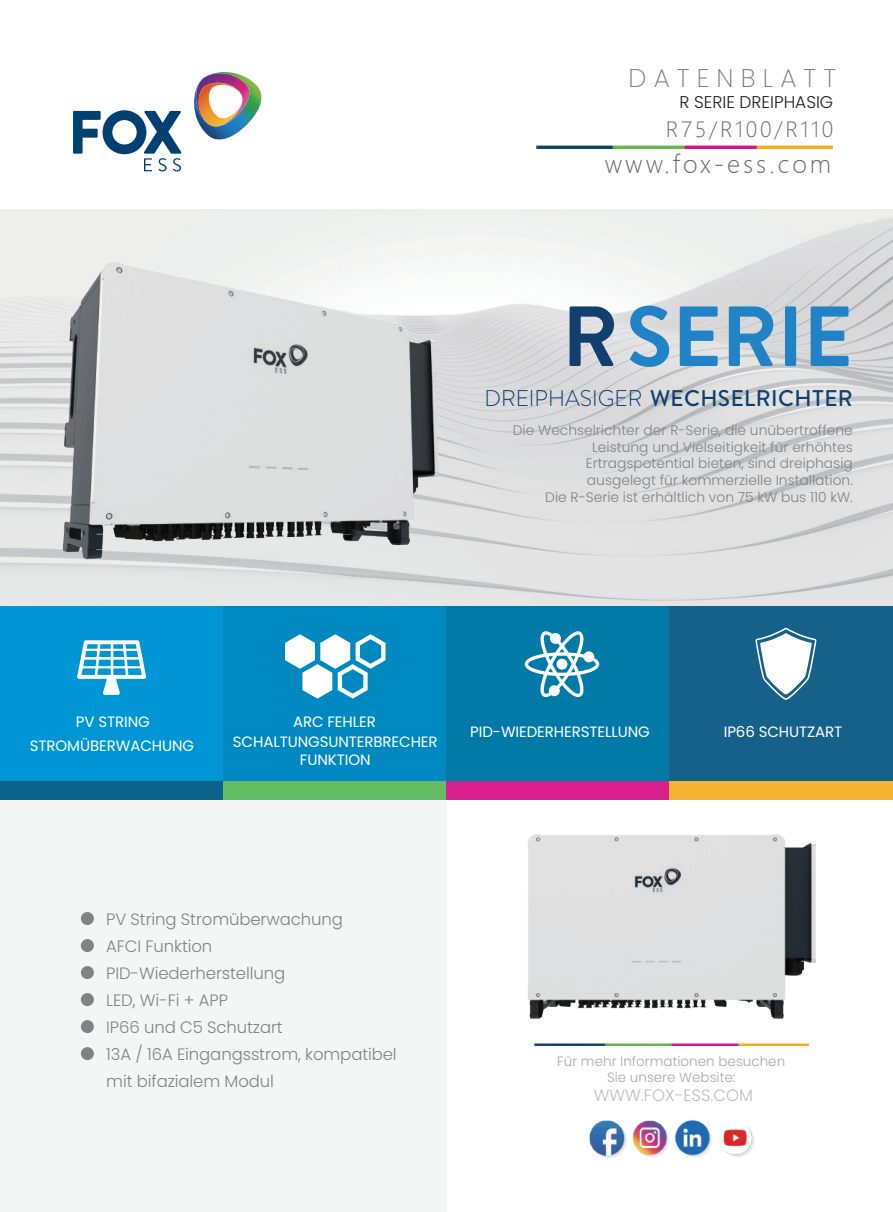
<style>
.page{position:relative;width:893px;height:1212px;background:#fff}
.page>*{position:absolute;margin:0;border:0;box-sizing:border-box;transform-origin:0 0}
.t1{font:700 85.2px "Brandon Text";color:#2183c5}
.t2{font:200 25.5px "Poppins";color:#7b7b7a}
.t3{font:300 24px "Microsoft Ya Hei";letter-spacing:.125em;color:#6c6d70}
.t4{font:500 22.65px "Brandon Text";letter-spacing:.02em;color:#113f70}
.t5{font:300 20.7px "Microsoft Ya Hei";letter-spacing:.13em;color:#6c6d70}
.t6{font:300 17.1px "Poppins";color:#231f20}
.t7{font:300 16.5px/27px "Poppins";letter-spacing:-.005em;color:#808285}
.t8{font:300 16.5px "Poppins";color:#bcbdc0}
.t9{font:15px/24px "Poppins";letter-spacing:-.005em;color:#fff;text-align:center}
.t10{font:300 13.8px/16.6px "Poppins";color:#808285;text-align:right}
.t11{font:300 13.5px/16.2px "Poppins";color:#a8a9ad;text-align:center}
.s1{color:#113f70}
.s2{font-weight:300}
</style>
<div class="page">
<img style="left:528px;top:834px;width:288px;height:212px">
<img style="left:0;top:209px;width:893px;height:397px">
<img style="left:537px;top:146px;width:296px;height:3px">
<img style="left:534px;top:1043px;width:274px;height:2px">
<div style="left:0;top:800px;width:446px;height:412px;background:#f4f6f5"></div>
<div style="left:0;top:606px;width:223px;height:175px;background:#0095d4"></div>
<div style="left:223px;top:606px;width:223px;height:175px;background:#0089c1"></div>
<div style="left:446px;top:606px;width:224px;height:175px;background:#027aa8"></div>
<div style="left:670px;top:606px;width:223px;height:175px;background:#15618a"></div>
<div style="left:0;top:781px;width:223px;height:19px;background:#0b628c"></div>
<div style="left:223px;top:781px;width:223px;height:19px;background:#64bc64"></div>
<div style="left:446px;top:781px;width:224px;height:19px;background:#d81f8e"></div>
<div style="left:670px;top:781px;width:223px;height:19px;background:#f5b530"></div>
<svg style="left:77px;top:648px;width:69px;height:47px"></svg>
<hr style="left:81px;top:666px;width:61px;height:2px;background:#fff">
<hr style="left:84px;top:649px;width:55px;height:2px;background:#fff">
<svg style="left:285px;top:648px;width:101px;height:51px"></svg>
<svg style="left:525px;top:648px;width:74px;height:49px"></svg>
<svg style="left:755px;top:627px;width:62px;height:73px"></svg>
<div style="left:81px;top:912px;width:13px;height:13px;background:#808285;border-radius:50%"></div>
<div style="left:81px;top:939px;width:13px;height:13px;background:#808285;border-radius:50%"></div>
<div style="left:81px;top:966px;width:13px;height:13px;background:#808285;border-radius:50%"></div>
<div style="left:81px;top:993px;width:13px;height:13px;background:#808285;border-radius:50%"></div>
<div style="left:81px;top:1020px;width:13px;height:13px;background:#808285;border-radius:50%"></div>
<div style="left:81px;top:1047px;width:13px;height:13px;background:#808285;border-radius:50%"></div>
<img style="left:1px;top:216px;width:595px;height:432px">
<img style="left:589px;top:1120px;width:165px;height:38px">
<svg style="left:73px;top:110px;width:109px;height:61px"></svg>
<img style="left:194px;top:72px;width:68px;height:68px">
<h2 class="t2" style="left:629px;top:63px;width:209px">D A T E N B L A T T</h2>
<p class="t6" style="left:679px;top:92px;width:155px">R SERIE DREIPHASIG</p>
<h3 class="t5" style="left:666px;top:116px;width:169px">R75/R100/R110</h3>
<h3 class="t3" style="left:605px;top:149px;width:228px">www.fox-ess.com</h3>
<h1 class="t1" style="left:562px;top:277px;width:292px"><span class="s1">R</span> SERIE</h1>
<h3 class="t4" style="left:484px;top:382px;width:370px"><span class="s2">DREIPHASIGER</span> WECHSELRICHTER</h3>
<p class="t10" style="left:513px;top:422px;width:342px">Die Wechselrichter der R-Serie, die unübertroffene Leistung und Vielseitigkeit für erhöhtes Ertragspotential bieten, sind dreiphasig<br>ausgelegt für kommerzielle Installation.<br>Die R-Serie ist erhältlich von 75 kW bus 110 kW.</p>
<p class="t9" style="left:30px;top:710px;width:166px">PV STRING<br>STROMÜBERWACHUNG</p>
<p class="t9" style="left:470px;top:720px;width:181px">PID-WIEDERHERSTELLUNG</p>
<p class="t9" style="left:724px;top:720px;width:120px">IP66 SCHUTZART</p>
<p class="t9" style="left:233px;top:712px;width:206px;line-height:19.5px">ARC FEHLER<br>SCHALTUNGSUNTERBRECHER</p>
<p class="t9" style="left:300px;top:747px;width:72px">FUNKTION</p>
<p class="t7" style="left:106px;top:906px;width:292px">PV String Stromüberwachung<br>AFCI Funktion<br>PID-Wiederherstellung<br>LED, Wi-Fi + APP<br>IP66 und C5 Schutzart<br>13A / 16A Eingangsstrom, kompatibel mit bifazialem Modul</p>
<p class="t11" style="left:557px;top:1053px;width:230px">Für mehr Informationen besuchen<br>Sie unsere Website:</p>
<p class="t8" style="left:594px;top:1086px;width:161px">WWW.FOX-ESS.COM</p>
</div>
